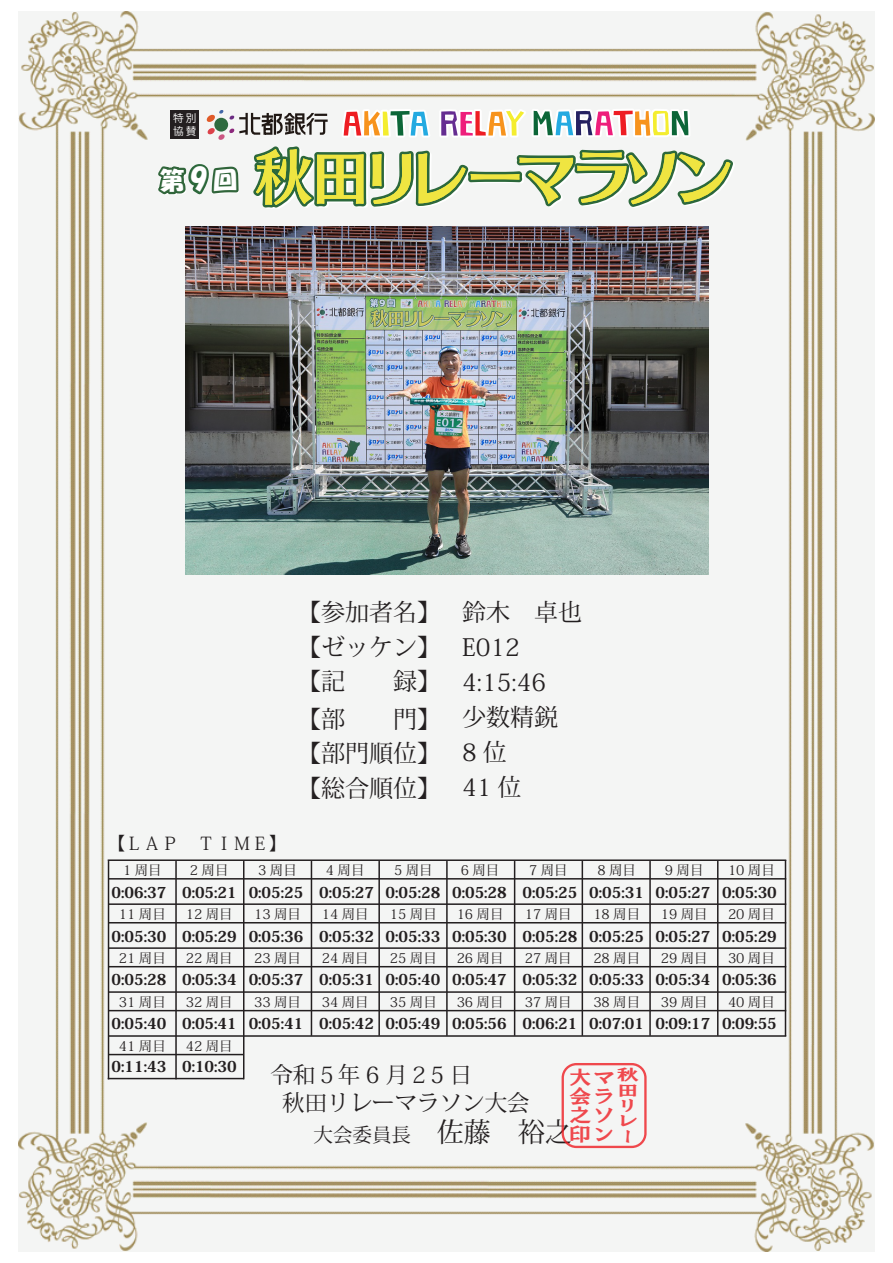
<style>
.page{position:relative;width:893px;height:1263px;background:#fff}
.page>*{position:absolute;margin:0;border:0;box-sizing:border-box;transform-origin:0 0}
.t1{font:24.6px "HGP Soei Kakupoptai";color:#fff}
.t2{font:24px/35.1px "Koz Min Pro";color:#231f20;text-align:justify}
.t3{font:22.5px/27.8px "Koz Min Pro";color:#231f20}
.t4{font:19.5px "Koz Min Pro";color:#231f20}
.t5{font:19.2px/19.2px "HGS Soei Presence EB";color:#ee1d23;text-align:justify;scale:1.16 1}
.t6{font:18px "Koz Min Pro";color:#231f20}
.t7{font:15.45px/15.5px "HGS Soei Presence EB";color:#ee1d23;scale:1.45 1}
.t8{font:800 15px "Koz Min Pro";color:#231f20}
.t9{font:13.5px "Koz Min Pro";color:#231f20}
.t10{font:10.65px/12.5px "Koz Go Pro";color:#fff}
.s1{font-size:27.6px}
.s2{font-family:"Koz Go Pro"}
.s3{font-size:27px}
.s4{font-family:"HGS Soei Presence EB";font-size:19.2px;color:#ee1d23}
</style>
<div class="page">
<img style="left:19px;top:12px;width:855px;height:1239px">
<svg style="left:154px;top:11px;width:583px;height:391px"></svg>
<div style="left:562px;top:1063px;width:85px;height:85px;border:2px solid #ee1d23;border-radius:14px"></div>
<hr style="left:175px;top:861px;width:2px;height:218px;background:#231f20">
<hr style="left:108px;top:861px;width:1px;height:218px;background:#231f20">
<hr style="left:243px;top:861px;width:1px;height:218px;background:#231f20">
<hr style="left:311px;top:861px;width:1px;height:175px;background:#231f20">
<hr style="left:378px;top:861px;width:2px;height:175px;background:#231f20">
<hr style="left:446px;top:861px;width:2px;height:175px;background:#231f20">
<hr style="left:514px;top:861px;width:1px;height:175px;background:#231f20">
<hr style="left:582px;top:861px;width:1px;height:175px;background:#231f20">
<hr style="left:649px;top:861px;width:2px;height:175px;background:#231f20">
<hr style="left:717px;top:861px;width:1px;height:175px;background:#231f20">
<hr style="left:108px;top:878px;width:678px;height:1px;background:#231f20">
<hr style="left:108px;top:922px;width:678px;height:1px;background:#231f20">
<hr style="left:108px;top:966px;width:678px;height:1px;background:#231f20">
<hr style="left:108px;top:1010px;width:678px;height:1px;background:#231f20">
<hr style="left:108px;top:1054px;width:136px;height:1px;background:#231f20">
<hr style="left:108px;top:1035px;width:678px;height:2px;background:#231f20">
<hr style="left:108px;top:991px;width:678px;height:2px;background:#231f20">
<hr style="left:108px;top:947px;width:678px;height:2px;background:#231f20">
<hr style="left:108px;top:903px;width:678px;height:2px;background:#231f20">
<hr style="left:108px;top:859px;width:678px;height:2px;background:#231f20">
<hr style="left:108px;top:1078px;width:136px;height:1px;background:#231f20">
<hr style="left:785px;top:860px;width:1px;height:176px;background:#231f20">
<img style="left:186px;top:226px;width:523px;height:349px">
<p class="t10" style="left:173px;top:112px;width:25px">特別協賛</p>
<h1 class="t1" style="left:161px;top:169px;width:79px">第<span class="s1">9</span>回</h1>
<p class="t6" style="left:107px;top:831px;width:182px"><span class="s2">【</span>ＬＡＰ　ＴＩＭＥ<span class="s2">】</span></p>
<h2 class="t2" style="left:297px;top:594px;width:145px;line-height:34.5px">【参加者名】【ゼッケン】【記　　録】</h2>
<h2 class="t2" style="left:297px;top:701px;width:145px;line-height:34.5px">【部　　門】【部門順位】【総合順位】</h2>
<h2 class="t2" style="left:462px;top:593px;width:121px;text-align:left">鈴木　卓也<br>E012<br>4:15:46<br>少数精鋭<br>8位<br>41 位</h2>
<p class="t9" style="left:123px;top:861px;width:40px">1 周目</p>
<p class="t9" style="left:190px;top:861px;width:40px">2 周目</p>
<p class="t9" style="left:258px;top:861px;width:40px">3 周目</p>
<p class="t9" style="left:326px;top:861px;width:40px">4 周目</p>
<p class="t9" style="left:394px;top:861px;width:40px">5 周目</p>
<p class="t9" style="left:461px;top:861px;width:40px">6 周目</p>
<p class="t9" style="left:529px;top:861px;width:40px">7 周目</p>
<p class="t9" style="left:597px;top:861px;width:40px">8 周目</p>
<p class="t9" style="left:665px;top:861px;width:40px">9 周目</p>
<p class="t9" style="left:728px;top:861px;width:48px">10 周目</p>
<p class="t9" style="left:119px;top:904px;width:48px">11 周目</p>
<p class="t9" style="left:186px;top:904px;width:48px">12 周目</p>
<p class="t9" style="left:254px;top:904px;width:48px">13 周目</p>
<p class="t9" style="left:322px;top:904px;width:48px">14 周目</p>
<p class="t9" style="left:390px;top:904px;width:48px">15 周目</p>
<p class="t9" style="left:457px;top:904px;width:48px">16 周目</p>
<p class="t9" style="left:525px;top:904px;width:48px">17 周目</p>
<p class="t9" style="left:593px;top:904px;width:48px">18 周目</p>
<p class="t9" style="left:661px;top:904px;width:48px">19 周目</p>
<p class="t9" style="left:728px;top:904px;width:48px">20 周目</p>
<p class="t9" style="left:119px;top:948px;width:48px">21 周目</p>
<p class="t9" style="left:186px;top:948px;width:48px">22 周目</p>
<p class="t9" style="left:254px;top:948px;width:48px">23 周目</p>
<p class="t9" style="left:322px;top:948px;width:48px">24 周目</p>
<p class="t9" style="left:390px;top:948px;width:48px">25 周目</p>
<p class="t9" style="left:457px;top:948px;width:48px">26 周目</p>
<p class="t9" style="left:525px;top:948px;width:48px">27 周目</p>
<p class="t9" style="left:593px;top:948px;width:48px">28 周目</p>
<p class="t9" style="left:661px;top:948px;width:48px">29 周目</p>
<p class="t9" style="left:728px;top:948px;width:48px">30 周目</p>
<p class="t9" style="left:119px;top:992px;width:48px">31 周目</p>
<p class="t9" style="left:186px;top:992px;width:48px">32 周目</p>
<p class="t9" style="left:254px;top:992px;width:48px">33 周目</p>
<p class="t9" style="left:322px;top:992px;width:48px">34 周目</p>
<p class="t9" style="left:390px;top:992px;width:48px">35 周目</p>
<p class="t9" style="left:457px;top:992px;width:48px">36 周目</p>
<p class="t9" style="left:525px;top:992px;width:48px">37 周目</p>
<p class="t9" style="left:593px;top:992px;width:48px">38 周目</p>
<p class="t9" style="left:661px;top:992px;width:48px">39 周目</p>
<p class="t9" style="left:728px;top:992px;width:48px">40 周目</p>
<p class="t9" style="left:119px;top:1036px;width:48px">41 周目</p>
<p class="t9" style="left:186px;top:1036px;width:48px">42 周目</p>
<p class="t8" style="left:112px;top:881px;width:667px">0:06:37 0:05:21 0:05:25 0:05:27 0:05:28 0:05:28 0:05:25 0:05:31 0:05:27 0:05:30</p>
<p class="t8" style="left:112px;top:925px;width:667px">0:05:30 0:05:29 0:05:36 0:05:32 0:05:33 0:05:30 0:05:28 0:05:25 0:05:27 0:05:29</p>
<p class="t8" style="left:112px;top:968px;width:667px">0:05:28 0:05:34 0:05:37 0:05:31 0:05:40 0:05:47 0:05:32 0:05:33 0:05:34 0:05:36</p>
<p class="t8" style="left:112px;top:1012px;width:667px">0:05:40 0:05:41 0:05:41 0:05:42 0:05:49 0:05:56 0:06:21 0:07:01 0:09:17 0:09:55</p>
<p class="t8" style="left:112px;top:1055px;width:127px">0:11:43 0:10:30</p>
<h3 class="t3" style="left:282px;top:1060px;width:249px;text-indent:-12px">令和５年 6 月２5 日<br>秋田リレーマラソン大会</h3>
<h3 class="t4" style="left:313px;top:1121px;width:301px">大会委員長 <span class="s3">佐藤　裕之</span><span class="s4">印ン</span></h3>
<p class="t5" style="left:569px;top:1067px;width:40px">大マ会ラ之ソ</p>
<p class="t7" style="left:617px;top:1067px;width:16px">秋田リレー</p>
</div>
